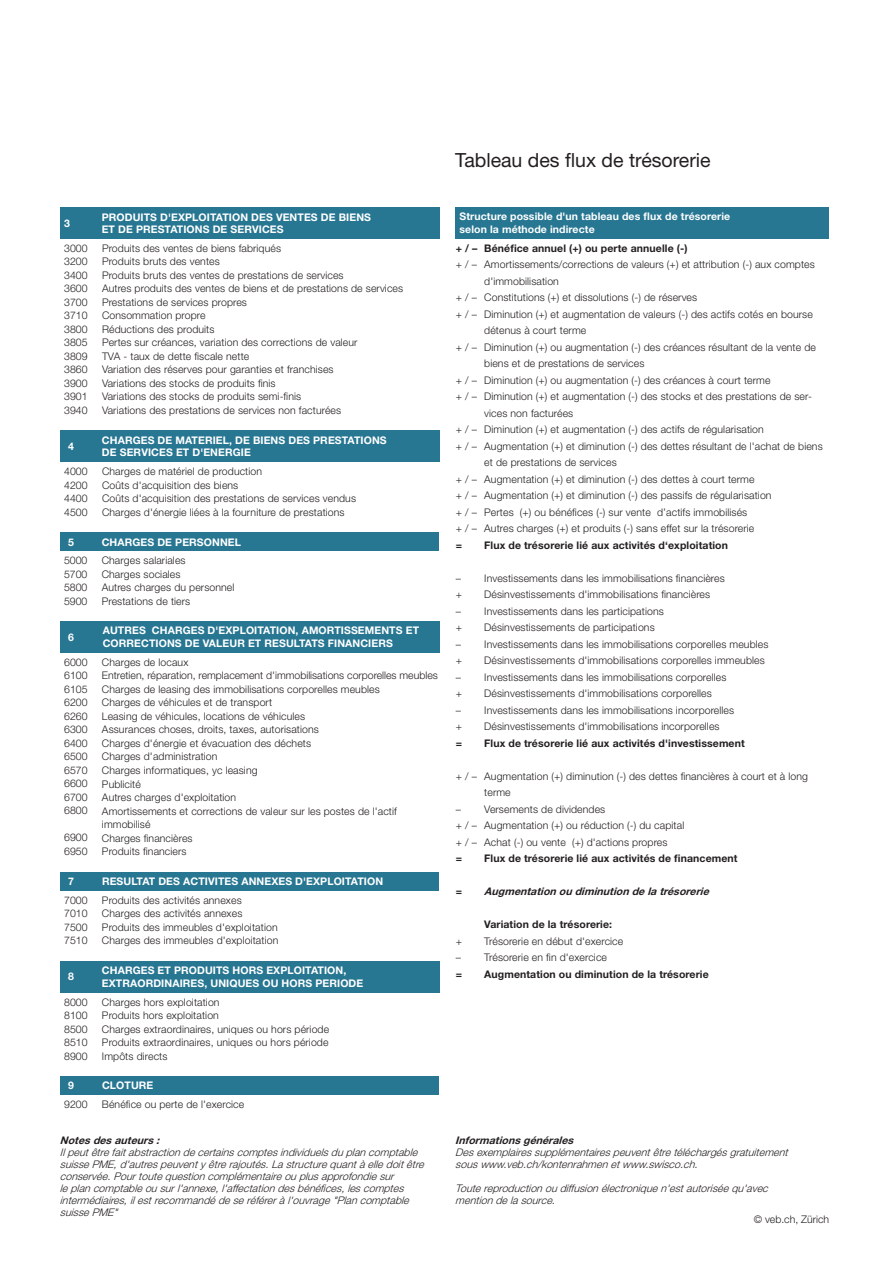
<style>
.page{position:relative;width:893px;height:1263px;background:#fff}
.page>*{position:absolute;margin:0;border:0;box-sizing:border-box;transform-origin:0 0}
.t1{font:19.5px "Helvetica Neue LT Std";color:#231f20}
.t2{font:300 10.5px/13.5px "Helvetica Neue LT Std";letter-spacing:.01em;color:#231f20}
.t3{font:italic 300 10.5px/12px "Helvetica Neue LT Std";color:#231f20}
.t4{font:700 10.5px/12.6px "Helvetica Neue LT Std";letter-spacing:.01em;color:#fff}
.t5{font:700 10.5px "Helvetica Neue LT Std";letter-spacing:.01em;color:#231f20}
.t6{font:italic 700 10.5px "Helvetica Neue LT Std";color:#231f20}
.s1{font-stretch:condensed}
</style>
<div class="page">
<div style="left:60px;top:208px;width:379px;height:31px;background:#277692"></div>
<div style="left:60px;top:431px;width:379px;height:31px;background:#277692"></div>
<div style="left:60px;top:532px;width:379px;height:19px;background:#277692"></div>
<div style="left:60px;top:622px;width:380px;height:31px;background:#277692"></div>
<div style="left:60px;top:872px;width:379px;height:18px;background:#277692"></div>
<div style="left:60px;top:961px;width:379px;height:31px;background:#277692"></div>
<div style="left:60px;top:1076px;width:379px;height:19px;background:#277692"></div>
<div style="left:455px;top:208px;width:374px;height:31px;background:#277692"></div>
<h1 class="t1" style="left:455px;top:148px;width:257px">Tableau des flux de trésorerie</h1>
<p class="t4" style="left:64px;top:217px;width:7px">3</p>
<p class="t4" style="left:102px;top:210px;width:271px">PRODUITS D'EXPLOITATION DES VENTES DE BIENS<br>ET DE PRESTATIONS DE SERVICES</p>
<p class="t2" style="left:64px;top:241px;width:25px;text-align:justify">3000<br>3200<br>3400<br>3600<br>3700<br>3710<br>3800<br>3805<br>3809<br>3860<br>3900<br>3901<br>3940</p>
<p class="t2" style="left:102px;top:241px;width:303px">Produits des ventes de biens fabriqués<br>Produits bruts des ventes<br>Produits bruts des ventes de prestations de services<br>Autres produits des ventes de biens et de prestations de services Prestations de services propres<br>Consommation propre<br>Réductions des produits<br>Pertes sur créances, variation des corrections de valeur<br>TVA - taux de dette fiscale nette<br>Variation des réserves pour garanties et franchises<br>Variations des stocks de produits finis<br>Variations des stocks de produits semi-finis<br>Variations des prestations de services non facturées</p>
<p class="t4" style="left:68px;top:440px;width:7px">4</p>
<p class="t4" style="left:102px;top:433px;width:286px">CHARGES DE MATERIEL, DE BIENS DES PRESTATIONS<br>DE SERVICES ET D'ENERGIE</p>
<p class="t2" style="left:64px;top:464px;width:25px;text-align:justify">4000<br>4200<br>4400<br>4500</p>
<p class="t2" style="left:102px;top:464px;width:256px">Charges de matériel de production<br>Coûts d'acquisition des biens<br>Coûts d'acquisition des prestations de services vendus Charges d'énergie liées à la fourniture de prestations</p>
<p class="t2" style="left:64px;top:554px;width:25px;text-align:justify">5000<br>5700<br>5800<br>5900</p>
<p class="t2" style="left:102px;top:554px;width:134px">Charges salariales<br>Charges sociales<br>Autres charges du personnel<br>Prestations de tiers</p>
<p class="t4" style="left:68px;top:535px;width:7px">5</p>
<p class="t4" style="left:102px;top:535px;width:141px">CHARGES DE PERSONNEL</p>
<p class="t4" style="left:68px;top:631px;width:7px">6</p>
<p class="t4" style="left:103px;top:624px;width:318px">AUTRES CHARGES D'EXPLOITATION, AMORTISSEMENTS ET<br>CORRECTIONS DE VALEUR ET RESULTATS FINANCIERS</p>
<p class="t2" style="left:64px;top:655px;width:25px;text-align:justify">6000<br>6100<br>6105<br>6200<br>6260<br>6300<br>6400<br>6500<br>6570<br>6600<br>6700<br>6800</p>
<p class="t2" style="left:64px;top:831px;width:25px">6900<br>6950</p>
<p class="t2" style="left:102px;top:655px;width:337px">Charges de locaux<br>Entretien, réparation, remplacement d'immobilisations corporelles meubles Charges de leasing des immobilisations corporelles meubles<br>Charges de véhicules et de transport<br>Leasing de véhicules, locations de véhicules<br>Assurances choses, droits, taxes, autorisations<br>Charges d'énergie et évacuation des déchets<br>Charges d'administration<br>Charges informatiques, yc leasing<br>Publicité<br>Autres charges d'exploitation<br>Amortissements et corrections de valeur sur les postes de l'actif immobilisé<br>Charges financières<br>Produits financiers</p>
<p class="t4" style="left:68px;top:875px;width:7px">7</p>
<p class="t4" style="left:102px;top:875px;width:283px">RESULTAT DES ACTIVITES ANNEXES D'EXPLOITATION</p>
<p class="t2" style="left:64px;top:893px;width:25px;text-align:justify">7000<br>7010<br>7500<br>7510</p>
<p class="t2" style="left:102px;top:893px;width:178px">Produits des activités annexes Charges des activités annexes Produits des immeubles d'exploitation Charges des immeubles d'exploitation</p>
<p class="t4" style="left:68px;top:970px;width:7px">8</p>
<p class="t4" style="left:102px;top:964px;width:263px">CHARGES ET PRODUITS HORS EXPLOITATION,<br>EXTRAORDINAIRES, UNIQUES OU HORS PERIODE</p>
<p class="t2" style="left:64px;top:995px;width:25px;text-align:justify">8000<br>8100<br>8500<br>8510<br>8900</p>
<p class="t2" style="left:102px;top:995px;width:229px">Charges hors exploitation<br>Produits hors exploitation<br>Charges extraordinaires, uniques ou hors période Produits extraordinaires, uniques ou hors période Impôts directs</p>
<p class="t2" style="left:64px;top:1097px;width:25px">9200</p>
<p class="t2" style="left:102px;top:1097px;width:144px">Bénéfice ou perte de l'exercice</p>
<p class="t4" style="left:68px;top:1079px;width:7px">9</p>
<p class="t4" style="left:102px;top:1079px;width:53px">CLOTURE</p>
<p class="t6" style="left:60px;top:1133px;width:104px">Notesdesauteurs:</p>
<p class="t3" style="left:60px;top:1146px;width:369px">Ilpeutêtrefaitabstractiondecertainscomptesindividuelsduplancomptable suissePME,d'autrespeuventy êtrerajoutés.Lastructurequantàelledoitêtre conservée.Pourtoutequestioncomplémentaireouplusapprofondiesur leplancomptableousurl'annexe,l'affectationdesbénéfices,lescomptes intermédiaires,ilestrecommandédeseréféreràl'ouvrage"Plancomptable suissePME"</p>
<p class="t4" style="left:459px;top:210px;width:272px">Structure possible d'un tableau des flux de trésorerie selon la méthode indirecte</p>
<p class="t5" style="left:484px;top:242px;width:205px">Bénéfice annuel (+) ou perte annuelle (-)</p>
<p class="t2" style="left:484px;top:256px;width:340px;line-height:16.5px">Amortissements/corrections de valeurs (+) et attribution (-) aux comptes d'immobilisation<br>Constitutions (+) et dissolutions (-) de réserves<br>Diminution (+) et augmentation de valeurs (-) des actifs cotés en bourse détenus à court terme<br>Diminution (+) ou augmentation (-) des créances résultant de la vente de biens et de prestations de services<br>Diminution (+) ou augmentation (-) des créances à court terme<br>Diminution (+) et augmentation (-) des stocks et des prestations de ser&shy;vices non facturées<br>Diminution (+) et augmentation (-) des actifs de régularisation Augmentation (+) et diminution (-) des dettes résultant de l'achat de biens et de prestations de services<br>Augmentation (+) et diminution (-) des dettes à court terme<br>Augmentation (+) et diminution (-) des passifs de régularisation<br>Pertes (+) ou bénéfices (-) sur vente d’actifs immobilisés<br>Autres charges (+) et produits (-) sans effet sur la trésorerie</p>
<p class="t5" style="left:484px;top:538px;width:245px">Flux de trésorerie lié aux activités d‘exploitation</p>
<p class="t2" style="left:484px;top:569px;width:286px;line-height:16.5px">Investissements dans les immobilisations financières Désinvestissements d'immobilisations financières Investissements dans les participations<br>Désinvestissements de participations<br>Investissements dans les immobilisations corporelles meubles Désinvestissements d'immobilisations corporelles immeubles Investissements dans les immobilisations corporelles Désinvestissements d'immobilisations corporelles Investissements dans les immobilisations incorporelles Désinvestissements d'immobilisations incorporelles</p>
<p class="t5" style="left:484px;top:736px;width:262px">Flux de trésorerie lié aux activités d'investissement</p>
<p class="t2" style="left:484px;top:767px;width:325px;line-height:16.5px">Augmentation (+) diminution (-) des dettes financières à court et à long terme<br>Versements de dividendes<br>Augmentation (+) ou réduction (-) du capital<br>Achat (-) ou vente (+) d'actions propres</p>
<p class="t5" style="left:484px;top:852px;width:255px">Flux de trésorerie lié aux activités de financement</p>
<p class="t6" style="left:484px;top:885px;width:230px">Augmentationoudiminutiondelatrésorerie</p>
<p class="t5" style="left:484px;top:918px;width:129px">Variation de la trésorerie:</p>
<p class="t2" style="left:484px;top:933px;width:141px;line-height:16.5px">Trésorerie en début d'exercice<br>Trésorerie en fin d'exercice</p>
<p class="t5" style="left:484px;top:967px;width:226px">Augmentation ou diminution de la trésorerie</p>
<p class="t5" style="left:456px;top:241px;width:23px">+ / –</p>
<p class="t2" style="left:456px;top:258px;width:23px">+ / –</p>
<p class="t2" style="left:456px;top:289px;width:23px;line-height:16.5px">+ / – + / –</p>
<p class="t2" style="left:456px;top:340px;width:23px">+ / –</p>
<p class="t2" style="left:456px;top:372px;width:23px;line-height:16.5px">+ / – + / –</p>
<p class="t2" style="left:456px;top:421px;width:23px;line-height:16.5px">+ / – + / –</p>
<p class="t2" style="left:456px;top:471px;width:23px;line-height:16.5px;text-align:justify">+ / – + / – + / – + / –</p>
<p class="t5" style="left:456px;top:538px;width:8px">=</p>
<p class="t2" style="left:456px;top:569px;width:8px;line-height:16.5px;text-align:justify">– + – + – + – + – +</p>
<p class="t5" style="left:456px;top:736px;width:8px">=</p>
<p class="t2" style="left:456px;top:769px;width:23px">+ / –</p>
<p class="t2" style="left:456px;top:800px;width:23px;line-height:16.5px">–<br>+ / – + / –</p>
<p class="t5" style="left:456px;top:852px;width:8px">=</p>
<p class="t5" style="left:456px;top:885px;width:8px">=</p>
<p class="t2" style="left:456px;top:932px;width:8px;line-height:16.5px">+ –</p>
<p class="t5" style="left:456px;top:967px;width:8px">=</p>
<p class="t6" style="left:455px;top:1133px;width:123px">Informationsgénérales</p>
<p class="t3" style="left:455px;top:1146px;width:337px">Desexemplairessupplémentairespeuventêtretéléchargésgratuitement souswww.veb.ch/kontenrahmenetwww.swisco.ch.</p>
<p class="t3" style="left:455px;top:1182px;width:317px">Toutereproductionoudiffusionélectroniquen'estautoriséequ'avec mentiondelasource.</p>
<p class="t2" style="left:754px;top:1213px;width:77px"><span class="s1">©</span> veb.ch, Zürich</p>
</div>
